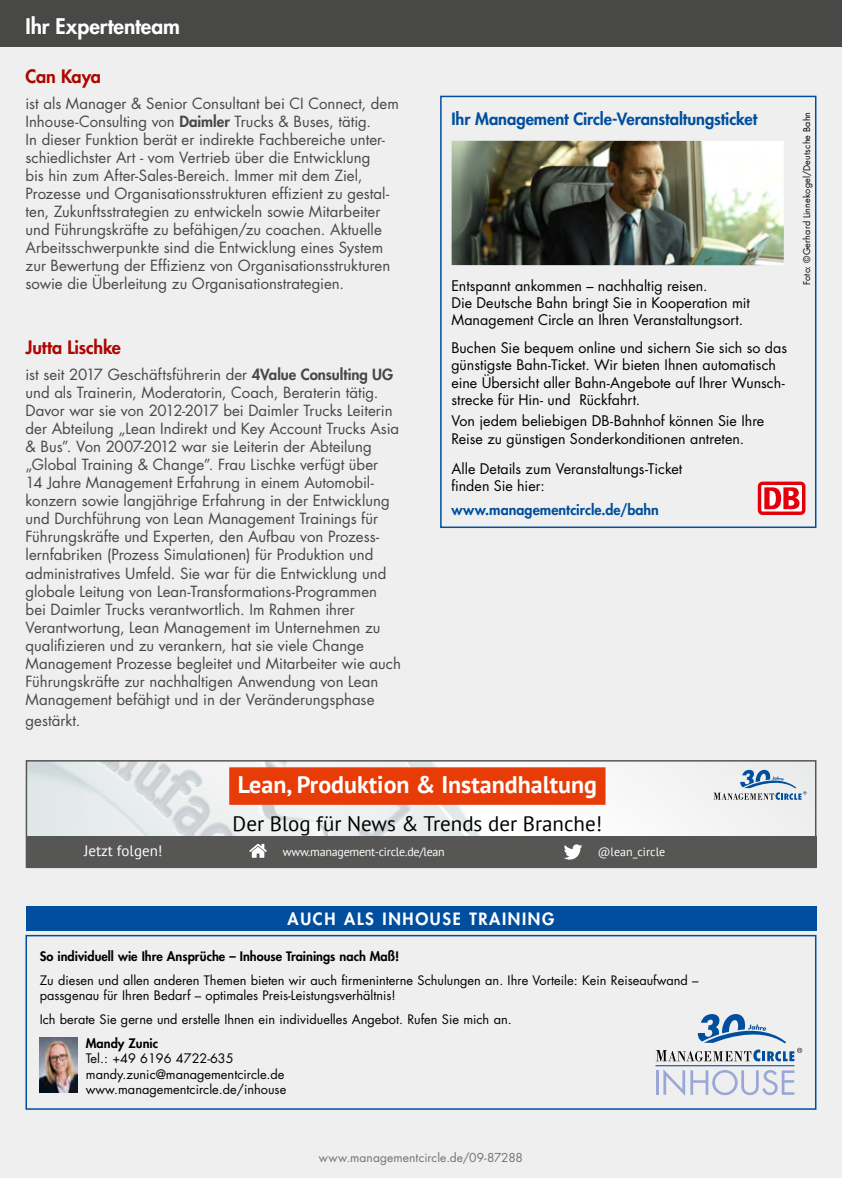
<style>
.page{position:relative;width:842px;height:1178px;background:#efefef}
.page>*{position:absolute;margin:0;border:0;box-sizing:border-box;transform-origin:0 0}
.t1{font:700 24px "PT Sans";color:#fff}
.t2{font:21px "PT Sans";color:#000}
.t3{font:800 21px "Futura Std";color:#fff}
.t4{font:800 18px "Futura Std";letter-spacing:-.01em;color:#ad0600}
.t5{font:800 16.5px "Futura Std";letter-spacing:-.005em;color:#004e9e}
.t6{font:800 16.5px "Futura Std";letter-spacing:.1em;color:#fff}
.t7{font:15px/18px "Futura Std";color:#484847}
.t8{font:15px "PT Sans";color:#fff}
.t9{font:14.25px/17.2px "Futura Std";color:#000}
.t10{font:800 14.25px "Futura Std";letter-spacing:.005em;color:#004e9e}
.t11{font:12.75px/15.3px "Futura Std";color:#000}
.t12{font:800 12.75px "Futura Std";color:#000}
.t13{font:12px "Futura Std";letter-spacing:.01em;color:#737373}
.t14{font:12px "PT Sans";letter-spacing:-.02em;color:#fff}
.t15{font:12px "PT Sans";color:#fff}
.t16{font:9px "Futura Std";letter-spacing:.02em;color:#000}
.s1{font-weight:800}
</style>
<div class="page">
<div style="left:0;top:0;width:842px;height:47px;background:#484847"></div>
<div style="left:26px;top:935px;width:790px;height:175px;border:2px solid #004e9e"></div>
<div style="left:26px;top:906px;width:790px;height:24px;background:#004e9e"></div>
<img style="left:40px;top:1038px;width:37px;height:55px">
<hr style="left:656px;top:1065px;width:138px;height:1px;background:#004e9e">
<hr style="left:656px;top:1070px;width:2px;height:25px;background:#98a7d5">
<svg style="left:663px;top:1069px;width:131px;height:26px"></svg>
<svg style="left:656px;top:1014px;width:146px;height:47px"></svg>
<img style="left:29px;top:763px;width:784px;height:74px">
<div style="left:26px;top:760px;width:790px;height:108px;border:2px solid #565655"></div>
<div style="left:26px;top:837px;width:790px;height:31px;background:#565655"></div>
<svg style="left:249px;top:844px;width:18px;height:14px"></svg>
<svg style="left:564px;top:844px;width:18px;height:15px"></svg>
<div style="left:229px;top:767px;width:376px;height:38px;background:#e73b08"></div>
<svg style="left:713px;top:770px;width:93px;height:30px"></svg>
<div style="left:440px;top:96px;width:376px;height:432px;border:2px solid #004e9e"></div>
<img style="left:452px;top:141px;width:332px;height:124px">
<div style="left:758px;top:482px;width:47px;height:33px;background:#e3000b;border-radius:5px"></div>
<svg style="left:761px;top:485px;width:41px;height:26px"></svg>
<svg style="left:764px;top:487px;width:35px;height:22px"></svg>
<h2 class="t3" style="left:26px;top:13px;width:156px">Ihr Expertenteam</h2>
<p class="t4" style="left:26px;top:65px;width:77px">Can Kaya</p>
<p class="t7" style="left:26px;top:95px;width:375px">ist als Manager &amp; Senior Consultant bei CI Connect, dem Inhouse-Consulting von <span class="s1">Daimler</span> Trucks &amp; Buses, tätig.<br>In dieser Funktion berät er indirekte Fachbereiche unter&shy;schiedlichster Art - vom Vertrieb über die Entwicklung<br>bis hin zum After-Sales-Bereich. Immer mit dem Ziel, Prozesse und Organisationsstrukturen effizient zu gestal&shy;ten, Zukunftsstrategien zu entwickeln sowie Mitarbeiter und Führungskräfte zu befähigen/zu coachen. Aktuelle Arbeitsschwerpunkte sind die Entwicklung eines System zur Bewertung der Effizienz von Organisationsstrukturen sowie die Überleitung zu Organisationstrategien.</p>
<p class="t4" style="left:26px;top:336px;width:97px">Jutta Lischke</p>
<p class="t7" style="left:26px;top:366px;width:377px">ist seit 2017 Geschäftsführerin der <span class="s1">4Value Consulting UG </span>und als Trainerin, Moderatorin, Coach, Beraterin tätig.<br>Davor war sie von 2012-2017 bei Daimler Trucks Leiterin der Abteilung „Lean Indirekt und Key Account Trucks Asia &amp; Bus”. Von 2007-2012 war sie Leiterin der Abteilung „Global Training &amp; Change”. Frau Lischke verfügt über<br>14 Jahre Management Erfahrung in einem Automobil&shy;konzern sowie langjährige Erfahrung in der Entwicklung und Durchführung von Lean Management Trainings für Führungskräfte und Experten, den Aufbau von Prozess&shy;lernfabriken (Prozess Simulationen) für Produktion und administratives Umfeld. Sie war für die Entwicklung und globale Leitung von Lean-Transformations-Programmen bei Daimler Trucks verantwortlich. Im Rahmen ihrer Verantwortung, Lean Management im Unternehmen zu qualifizieren und zu verankern, hat sie viele Change Management Prozesse begleitet und Mitarbeiter wie auch Führungskräfte zur nachhaltigen Anwendung von Lean Management befähigt und in der Veränderungsphase</p>
<p class="t7" style="left:26px;top:711px;width:56px">gestärkt.</p>
<p class="t5" style="left:451px;top:109px;width:307px">Ihr Management Circle-Veranstaltungsticket</p>
<p class="t9" style="left:451px;top:277px;width:300px">Entspannt ankommen – nachhaltig reisen.<br>Die Deutsche Bahn bringt Sie in Kooperation mit<br>Management Circle an Ihren Veranstaltungsort.</p>
<p class="t9" style="left:451px;top:339px;width:337px">Buchen Sie bequem online und sichern Sie sich so das günstigste Bahn-Ticket. Wir bieten Ihnen automatisch eine Übersicht aller Bahn-Angebote auf Ihrer Wunsch&shy;strecke für Hin- und Rückfahrt.</p>
<p class="t9" style="left:451px;top:413px;width:314px">Von jedem beliebigen DB-Bahnhof können Sie Ihre<br>Reise zu günstigen Sonderkonditionen antreten.</p>
<p class="t9" style="left:451px;top:460px;width:232px">Alle Details zum Veranstaltungs-Ticket finden Sie hier:</p>
<p class="t10" style="left:451px;top:501px;width:209px">www.managementcircle.de/bahn</p>
<p class="t16" style="left:801px;top:285px;width:175px;rotate:-90deg">Foto: ©Gerhard Linnekogel/Deutsche Bahn</p>
<h1 class="t1" style="left:238px;top:768px;width:361px">Lean, Produktion &amp; Instandhaltung</h1>
<h2 class="t2" style="left:233px;top:810px;width:371px">Der Blog für News &amp; Trends der Branche!</h2>
<p class="t8" style="left:84px;top:841px;width:80px">Jetzt folgen!</p>
<p class="t14" style="left:283px;top:844px;width:163px">www.management-circle.de/lean</p>
<p class="t15" style="left:598px;top:844px;width:69px">@lean_circle</p>
<p class="t6" style="left:288px;top:908px;width:268px">AUCH ALS INHOUSE TRAINING</p>
<p class="t12" style="left:40px;top:948px;width:361px">So individuell wie Ihre Ansprüche – Inhouse Trainings nach Maß!</p>
<p class="t11" style="left:40px;top:973px;width:660px">Zu diesen und allen anderen Themen bieten wir auch firmeninterne Schulungen an. Ihre Vorteile: Kein Reiseaufwand – passgenau für Ihren Bedarf – optimales Preis-Leistungsverhältnis!</p>
<p class="t11" style="left:40px;top:1012px;width:473px">Ich berate Sie gerne und erstelle Ihnen ein individuelles Angebot. Rufen Sie mich an.</p>
<p class="t12" style="left:86px;top:1035px;width:74px">Mandy Zunic</p>
<p class="t11" style="left:86px;top:1051px;width:202px">Tel.: +49 6196 4722-635 mandy.zunic@managementcircle.de www.managementcircle.de/inhouse</p>
<p class="t13" style="left:319px;top:1149px;width:206px">www.managementcircle.de/09-87288</p>
</div>
